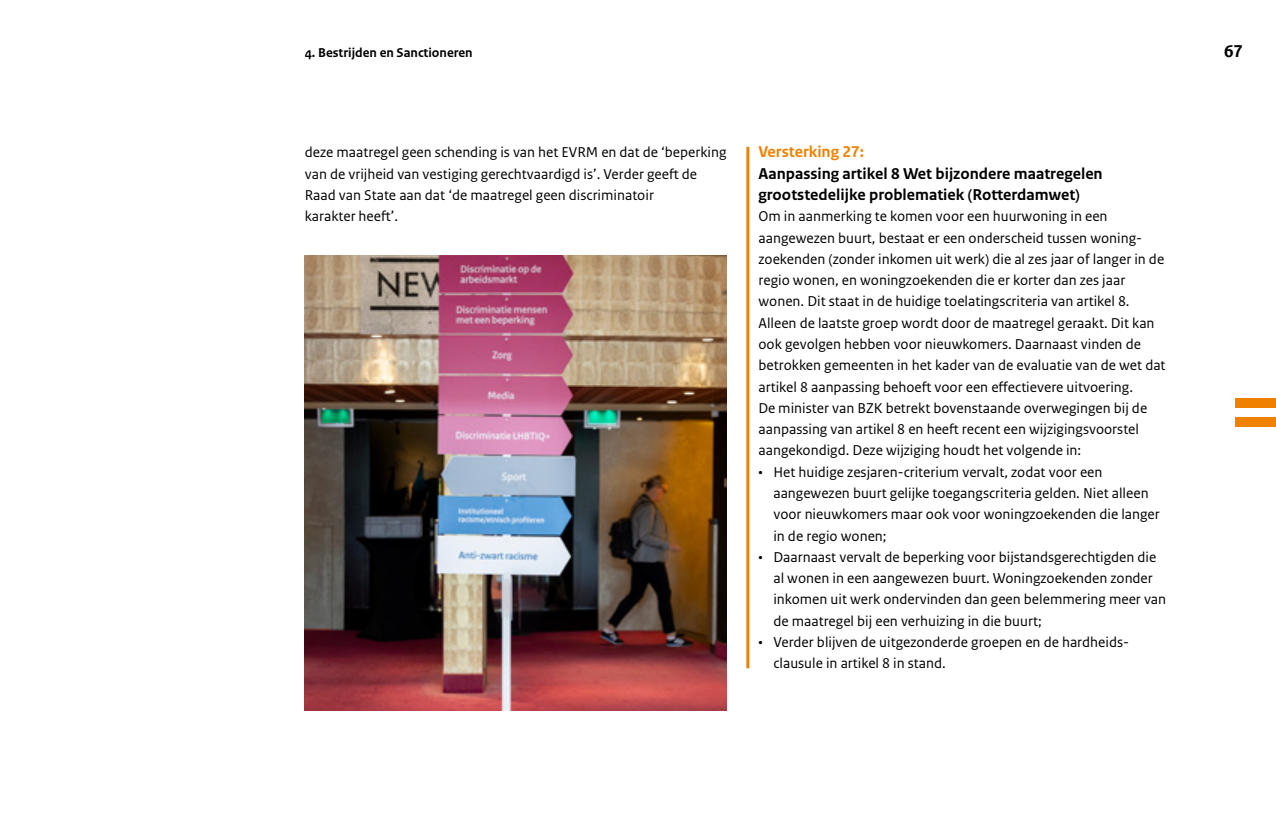
<style>
.page{position:relative;width:1276px;height:830px;background:#fff}
.page>*{position:absolute;margin:0;border:0;box-sizing:border-box;transform-origin:0 0}
.t1{font:700 18px "Rijksoverheid Sans Text TT";color:#000}
._18_RO_Versterkingen_Kopje{font:700 16.5px/21.3px "Rijksoverheid Sans Text";color:#000}
._18_RO_Versterkingen_Kopje-2{font:700 16.5px "Rijksoverheid Sans Text";color:#f08100}
._19_RO_Versterkingen{font:15px/21.3px "Rijksoverheid Sans Text";color:#000}
._10_RO_Broodtekst_Sans{font:15px/21.3px "Rijksoverheid Sans Text";color:#000}
.t2{font:700 13.5px "Rijksoverheid Sans Text";color:#000}
</style>
<div class="page">
<div style="left:1235px;top:398px;width:41px;height:10px;background:#f08100"></div>
<div style="left:1235px;top:417px;width:41px;height:10px;background:#f08100"></div>
<hr style="left:746px;top:147px;width:3px;height:521px;background:#f08100">
<img style="left:305px;top:255px;width:421px;height:455px">
<p class="t2" style="left:305px;top:44px;width:169px">4. Bestrijden en Sanctioneren</p>
<p class="t1" style="left:1224px;top:41px;width:20px">67</p>
<p class="_10_RO_Broodtekst_Sans" style="left:305px;top:142px;width:423px">deze maatregel geen schending is van het EVRM en dat de ‘beperking van de vrijheid van vestiging gerechtvaardigd is’. Verder geeft de Raad van State aan dat ‘de maatregel geen discriminatoir<br>karakter heeft’.</p>
<p class="_18_RO_Versterkingen_Kopje-2" style="left:758px;top:143px;width:107px">Versterking 27:</p>
<p class="_18_RO_Versterkingen_Kopje" style="left:758px;top:163px;width:346px">Aanpassing artikel 8 Wet bijzondere maatregelen grootstedelijke problematiek (Rotterdamwet)</p>
<p class="_19_RO_Versterkingen" style="left:758px;top:206px;width:408px">Om in aanmerking te komen voor een huurwoning in een aangewezen buurt, bestaat er een onderscheid tussen woning&shy;zoekenden (zonder inkomen uit werk) die al zes jaar of langer in de regio wonen, en woningzoekenden die er korter dan zes jaar wonen. Dit staat in de huidige toelatingscriteria van artikel 8.<br>Alleen de laatste groep wordt door de maatregel geraakt. Dit kan ook gevolgen hebben voor nieuwkomers. Daarnaast vinden de betrokken gemeenten in het kader van de evaluatie van de wet dat artikel 8 aanpassing behoeft voor een effectievere uitvoering.<br>De minister van BZK betrekt bovenstaande overwegingen bij de aanpassing van artikel 8 en heeft recent een wijzigingsvoorstel aangekondigd. Deze wijziging houdt het volgende in:</p>
<p class="_19_RO_Versterkingen" style="left:773px;top:461px;width:388px;text-indent:-15px">• Het huidige zesjaren-criterium vervalt, zodat voor een aangewezen buurt gelijke toegangscriteria gelden. Niet alleen voor nieuwkomers maar ook voor woningzoekenden die langer in de regio wonen;</p>
<p class="_19_RO_Versterkingen" style="left:773px;top:546px;width:394px;text-indent:-15px">• Daarnaast vervalt de beperking voor bijstandsgerechtigden die al wonen in een aangewezen buurt. Woningzoekenden zonder inkomen uit werk ondervinden dan geen belemmering meer van de maatregel bij een verhuizing in die buurt;</p>
<p class="_19_RO_Versterkingen" style="left:773px;top:631px;width:357px;text-indent:-15px">• Verder blijven de uitgezonderde groepen en de hardheids&shy;clausule in artikel 8 in stand.</p>
</div>
